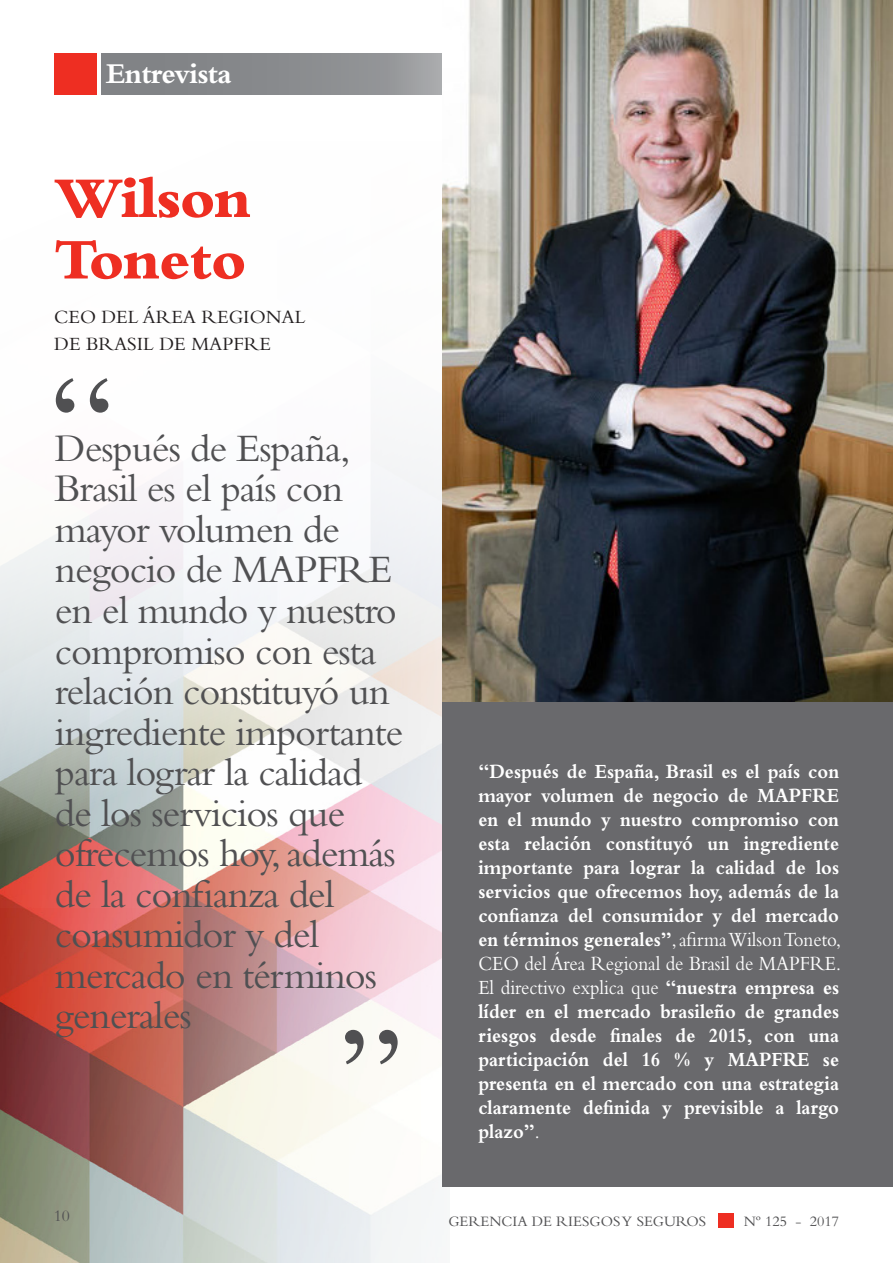
<style>
.page{position:relative;width:893px;height:1263px;background:#fff}
.page>*{position:absolute;margin:0;border:0;box-sizing:border-box;transform-origin:0 0}
.t1{font:150px "Bembo Std";color:#505052}
.t2{font:800 60px/61.5px "Bembo Std";letter-spacing:-.025em;color:#ee2e22}
.t3{font:40.5px/40.5px "Bembo Std";letter-spacing:-.025em;color:#505052}
.t4{font:700 30px "Bembo Std";letter-spacing:-.025em;color:#fff}
.t5{font:700 21px/24px "Bembo Std";color:#fff;text-align:justify;scale:.9 1}
.t6{font:19.5px/27px "Bembo Std";color:#231f20}
.t7{font:16.5px "Bembo Std";color:#505052}
.t8{font:15px "Bembo Std";color:#505052}
.s1{font-weight:400}
</style>
<div class="page">
<img style="left:0;top:908px;width:450px;height:355px">
<svg style="left:0;top:53px;width:442px;height:855px"></svg>
<div style="left:54px;top:54px;width:43px;height:41px;background:#ee2e22"></div>
<svg style="left:101px;top:54px;width:341px;height:41px;fill:#888a8d"></svg>
<img style="left:442px;top:0;width:451px;height:702px">
<div style="left:442px;top:702px;width:451px;height:484px;background:#69696c"></div>
<div style="left:718px;top:1213px;width:16px;height:15px;background:#ee2e22"></div>
<h3 class="t4" style="left:106px;top:57px;width:127px">Entrevista</h3>
<h2 class="t2" style="left:54px;top:167px;width:199px">Wilson<br>Toneto</h2>
<p class="t6" style="left:54px;top:302px;width:253px">CEO DEL ÁREA REGIONAL<br>DE BRASIL DE MAPFRE</p>
<h1 class="t1" style="left:47px;top:343px;width:73px">“</h1>
<p class="t3" style="left:55px;top:427px;width:350px">Después de España,<br>Brasil es el país con mayor volumen de negocio de MAPFRE en el mundo y nuestro compromiso con esta relación constituyó un ingrediente importante para lograr la calidad de los servicios que ofrecemos hoy, además de la confianza del consumidor y del mercado en términos generales</p>
<h1 class="t1" style="left:335px;top:994px;width:73px">”</h1>
<p class="t7" style="left:54px;top:1206px;width:18px">10</p>
<p class="t5" style="left:478px;top:759px;width:404px">“Después de España, Brasil es el país con mayor volumen de negocio de MAPFRE en el mundo y nuestro compromiso con esta relación constituyó un ingrediente importante para lograr la calidad de los servicios que ofrecemos hoy, además de la confianza del consumidor y del mercado en términos generales”<span class="s1">, afirma Wilson Toneto, CEO del Área Regional de Brasil de MAPFRE.<br>El directivo explica que</span> “nuestra empresa es líder en el mercado brasileño de grandes riesgos desde finales de 2015, con una participación del 16 % y MAPFRE se presenta en el mercado con una estrategia claramente definida y previsible a largo plazo”<span class="s1">.</span></p>
<p class="t8" style="left:448px;top:1212px;width:259px">GERENCIA DE RIESGOS Y SEGUROS</p>
<p class="t8" style="left:744px;top:1212px;width:97px">Nº 125 - 2017</p>
</div>
